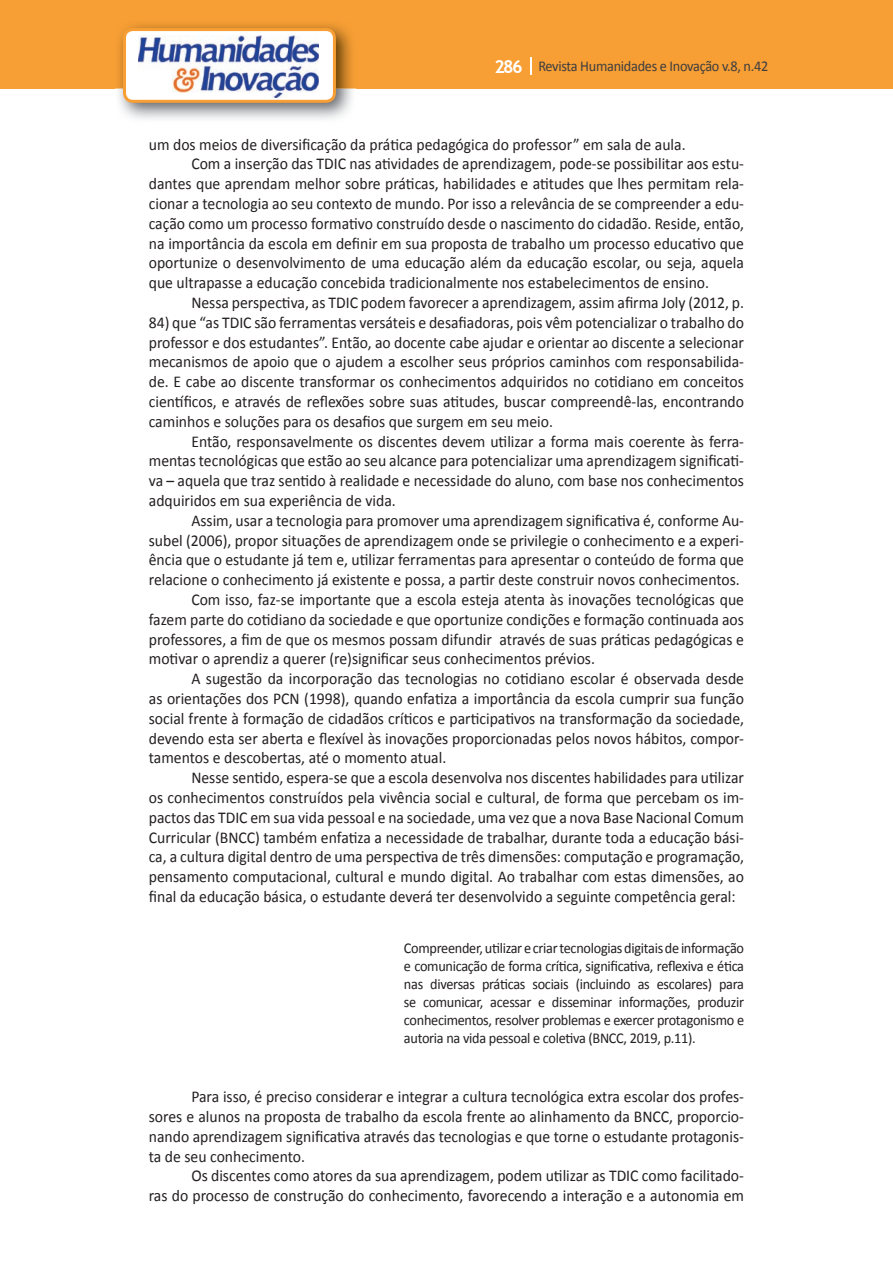
<style>
.page{position:relative;width:893px;height:1263px;background:#fff}
.page>*{position:absolute;margin:0;border:0;box-sizing:border-box;transform-origin:0 0}
.t1{font:16.5px/19.8px "Calibri";color:#231f20;text-align:justify;scale:.95 1}
.t2{font:15px/18px "Calibri";letter-spacing:-.02em;color:#231f20;text-align:justify;scale:.95 1}
.t3{font:15px "Calibri";letter-spacing:-.02em;color:#3e3e3f;scale:.95 1}
.s1{font-family:"Trebuchet MS";font-weight:700;font-size:18px;color:#fff}
</style>
<div class="page">
<div style="left:0;top:0;width:893px;height:88px;background:#f79e34"></div>
<svg style="left:530px;top:57px;width:2px;height:18px"></svg>
<img style="left:115px;top:24px;width:241px;height:95px">
<svg style="left:123px;top:28px;width:213px;height:75px"></svg>
<p class="t3" style="left:495px;top:57px;width:290px"><span class="s1">286</span> Revista Humanidades e Inovação v.8, n.42</p>
<p class="t1" style="left:149px;top:134px;width:567px">um dos meios de diversificação da prática pedagógica do professor” em sala de aula.</p>
<p class="t1" style="left:191px;top:154px;width:583px">Com a inserção das TDIC nas atividades de aprendizagem, pode-se possibilitar aos estu-</p>
<p class="t1" style="left:149px;top:174px;width:628px">dantes que aprendam melhor sobre práticas, habilidades e atitudes que lhes permitam rela-</p>
<p class="t1" style="left:149px;top:194px;width:628px">cionar a tecnologia ao seu contexto de mundo. Por isso a relevância de se compreender a edu-</p>
<p class="t1" style="left:149px;top:213px;width:628px">cação como um processo formativo construído desde o nascimento do cidadão. Reside, então,</p>
<p class="t1" style="left:149px;top:233px;width:628px">na importância da escola em definir em sua proposta de trabalho um processo educativo que</p>
<p class="t1" style="left:149px;top:253px;width:628px">oportunize o desenvolvimento de uma educação além da educação escolar, ou seja, aquela</p>
<p class="t1" style="left:149px;top:273px;width:591px">que ultrapasse a educação concebida tradicionalmente nos estabelecimentos de ensino.</p>
<p class="t1" style="left:191px;top:293px;width:583px">Nessa perspectiva, as TDIC podem favorecer a aprendizagem, assim afirma Joly (2012, p.</p>
<p class="t1" style="left:149px;top:312px;width:628px">84) que “as TDIC são ferramentas versáteis e desafiadoras, pois vêm potencializar o trabalho do professor e dos estudantes”. Então, ao docente cabe ajudar e orientar ao discente a selecionar mecanismos de apoio que o ajudem a escolher seus próprios caminhos com responsabilida&shy;de. E cabe ao discente transformar os conhecimentos adquiridos no cotidiano em conceitos científicos, e através de reflexões sobre suas atitudes, buscar compreendê-las, encontrando caminhos e soluções para os desafios que surgem em seu meio.</p>
<p class="t1" style="left:149px;top:431px;width:628px;text-indent:43px">Então, responsavelmente os discentes devem utilizar a forma mais coerente às ferra&shy;mentas tecnológicas que estão ao seu alcance para potencializar uma aprendizagem significati&shy;va – aquela que traz sentido à realidade e necessidade do aluno, com base nos conhecimentos adquiridos em sua experiência de vida.</p>
<p class="t1" style="left:191px;top:510px;width:583px">Assim, usar a tecnologia para promover uma aprendizagem significativa é, conforme Au-</p>
<p class="t1" style="left:149px;top:530px;width:628px">subel (2006), propor situações de aprendizagem onde se privilegie o conhecimento e a experi-</p>
<p class="t1" style="left:149px;top:550px;width:628px">ência que o estudante já tem e, utilizar ferramentas para apresentar o conteúdo de forma que</p>
<p class="t1" style="left:149px;top:570px;width:624px">relacione o conhecimento já existente e possa, a partir deste construir novos conhecimentos.</p>
<p class="t1" style="left:191px;top:590px;width:583px">Com isso, faz-se importante que a escola esteja atenta às inovações tecnológicas que</p>
<p class="t1" style="left:149px;top:609px;width:628px">fazem parte do cotidiano da sociedade e que oportunize condições e formação continuada aos</p>
<p class="t1" style="left:149px;top:629px;width:628px">professores, a fim de que os mesmos possam difundir através de suas práticas pedagógicas e</p>
<p class="t1" style="left:149px;top:649px;width:471px">motivar o aprendiz a querer (re)significar seus conhecimentos prévios.</p>
<p class="t1" style="left:191px;top:669px;width:583px">A sugestão da incorporação das tecnologias no cotidiano escolar é observada desde</p>
<p class="t1" style="left:149px;top:689px;width:628px">as orientações dos PCN (1998), quando enfatiza a importância da escola cumprir sua função</p>
<p class="t1" style="left:149px;top:708px;width:628px">social frente à formação de cidadãos críticos e participativos na transformação da sociedade,</p>
<p class="t1" style="left:149px;top:728px;width:628px">devendo esta ser aberta e flexível às inovações proporcionadas pelos novos hábitos, compor-</p>
<p class="t1" style="left:149px;top:748px;width:315px">tamentos e descobertas, até o momento atual.</p>
<p class="t1" style="left:191px;top:768px;width:583px">Nesse sentido, espera-se que a escola desenvolva nos discentes habilidades para utilizar</p>
<p class="t1" style="left:149px;top:788px;width:628px">os conhecimentos construídos pela vivência social e cultural, de forma que percebam os im-</p>
<p class="t1" style="left:149px;top:807px;width:628px">pactos das TDIC em sua vida pessoal e na sociedade, uma vez que a nova Base Nacional Comum</p>
<p class="t1" style="left:149px;top:827px;width:628px">Curricular (BNCC) também enfatiza a necessidade de trabalhar, durante toda a educação bási-</p>
<p class="t1" style="left:149px;top:847px;width:628px">ca, a cultura digital dentro de uma perspectiva de três dimensões: computação e programação,</p>
<p class="t1" style="left:149px;top:867px;width:628px">pensamento computacional, cultural e mundo digital. Ao trabalhar com estas dimensões, ao</p>
<p class="t1" style="left:149px;top:887px;width:619px">final da educação básica, o estudante deverá ter desenvolvido a seguinte competência geral:</p>
<p class="t2" style="left:404px;top:939px;width:360px">Compreender, utilizar e criar tecnologias digitais de informação e comunicação de forma crítica, significativa, reflexiva e ética nas diversas práticas sociais (incluindo as escolares) para se comunicar, acessar e disseminar informações, produzir conhecimentos, resolver problemas e exercer protagonismo e autoria na vida pessoal e coletiva (BNCC, 2019, p.11).</p>
<p class="t1" style="left:149px;top:1087px;width:628px;text-indent:43px">Para isso, é preciso considerar e integrar a cultura tecnológica extra escolar dos profes&shy;sores e alunos na proposta de trabalho da escola frente ao alinhamento da BNCC, proporcio&shy;nando aprendizagem significativa através das tecnologias e que torne o estudante protagonis&shy;ta de seu conhecimento.</p>
<p class="t1" style="left:149px;top:1166px;width:628px;text-align:right">Os discentes como atores da sua aprendizagem, podem utilizar as TDIC como facilitado-<br>ras do processo de construção do conhecimento, favorecendo a interação e a autonomia em</p>
</div>
